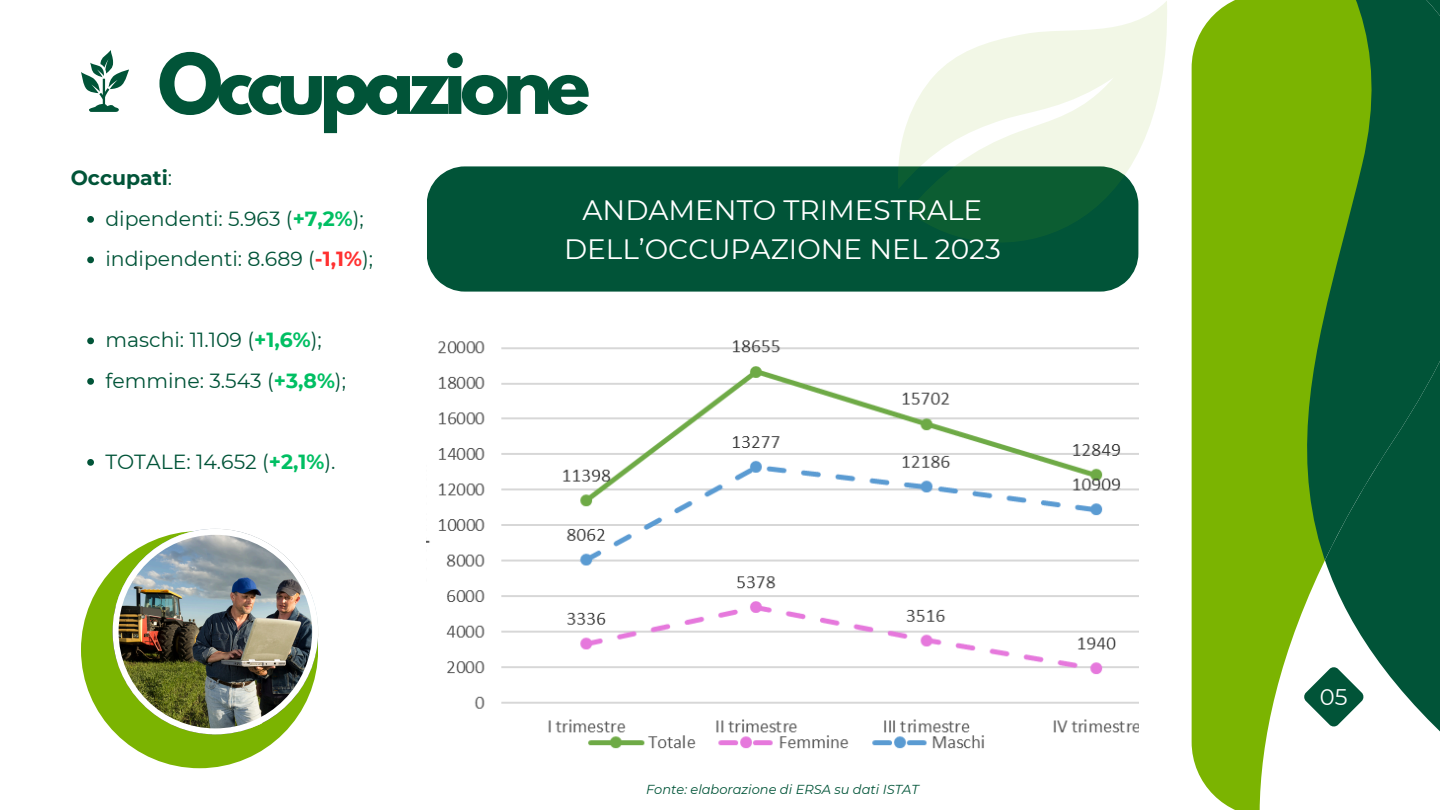
<style>
.page{position:relative;width:1440px;height:810px;background:#fff}
.page>*{position:absolute;margin:0;border:0;box-sizing:border-box;transform-origin:0 0}
.t1{font:700 73.8px "League Spartan";letter-spacing:-.08em;color:#015438}
.t2{font:28px/38.7px "Montserrat";color:#fff;text-align:center}
.t3{font:22.6px "Montserrat";color:#fff}
.t4{font:20.4px "Montserrat";color:#015438}
.t5{font:700 20.4px "Montserrat";color:#015438}
.t6{font:italic 13px "Montserrat";color:#015438}
.s1{font-weight:400}
.s2{font-weight:700;color:#00bf63}
.s3{font-weight:700;color:#ff3131}
</style>
<div class="page">
<div style="left:1192px;top:0;width:248px;height:810px;background:#7bb401"></div>
<svg style="left:1259px;top:618px;width:181px;height:192px;fill:#fff"></svg>
<svg style="left:1300px;top:0;width:140px;height:784px;fill:#015438"></svg>
<svg style="left:1304px;top:667px;width:60px;height:60px;background:#6f9e8e"></svg>
<svg style="left:81px;top:568px;width:202px;height:200px;fill:#7bb401"></svg>
<img style="left:113px;top:529px;width:205px;height:205px">
<div style="left:427px;top:166px;width:711px;height:126px;background:#015438"></div>
<svg style="left:895px;top:1px;width:272px;height:243px"></svg>
<img style="left:427px;top:340px;width:711px;height:409px">
<svg style="left:87px;top:216px;width:7px;height:7px"></svg>
<svg style="left:87px;top:257px;width:7px;height:6px"></svg>
<svg style="left:87px;top:338px;width:7px;height:6px"></svg>
<svg style="left:87px;top:378px;width:7px;height:7px"></svg>
<svg style="left:87px;top:459px;width:7px;height:7px"></svg>
<svg style="left:81px;top:50px;width:48px;height:62px"></svg>
<h3 class="t1" style="left:158px;top:48px;width:434px">Occupazione</h3>
<p class="t5" style="left:71px;top:166px;width:103px">Occupati<span class="s1">:</span></p>
<p class="t4" style="left:105px;top:206px;width:260px">dipendenti: 5.963 (<span class="s2">+7,2%</span>);</p>
<p class="t4" style="left:105px;top:247px;width:269px">indipendenti: 8.689 (<span class="s3">-1,1%</span>);</p>
<p class="t4" style="left:105px;top:328px;width:218px">maschi: 11.109 (<span class="s2">+1,6%</span>);</p>
<h2 class="t4" style="left:105px;top:368px;width:242px">femmine: 3.543 (<span class="s2">+3,8%</span>);</h2>
<p class="t4" style="left:105px;top:449px;width:232px">TOTALE: 14.652 (<span class="s2">+2,1%</span>).</p>
<p class="t2" style="left:564px;top:191px;width:438px">ANDAMENTO TRIMESTRALE<br>DELL’OCCUPAZIONE NEL 2023</p>
<p class="t6" style="left:646px;top:782px;width:274px">Fonte: elaborazione di ERSA su dati ISTAT</p>
<h1 class="t3" style="left:1320px;top:683px;width:29px">05</h1>
</div>
